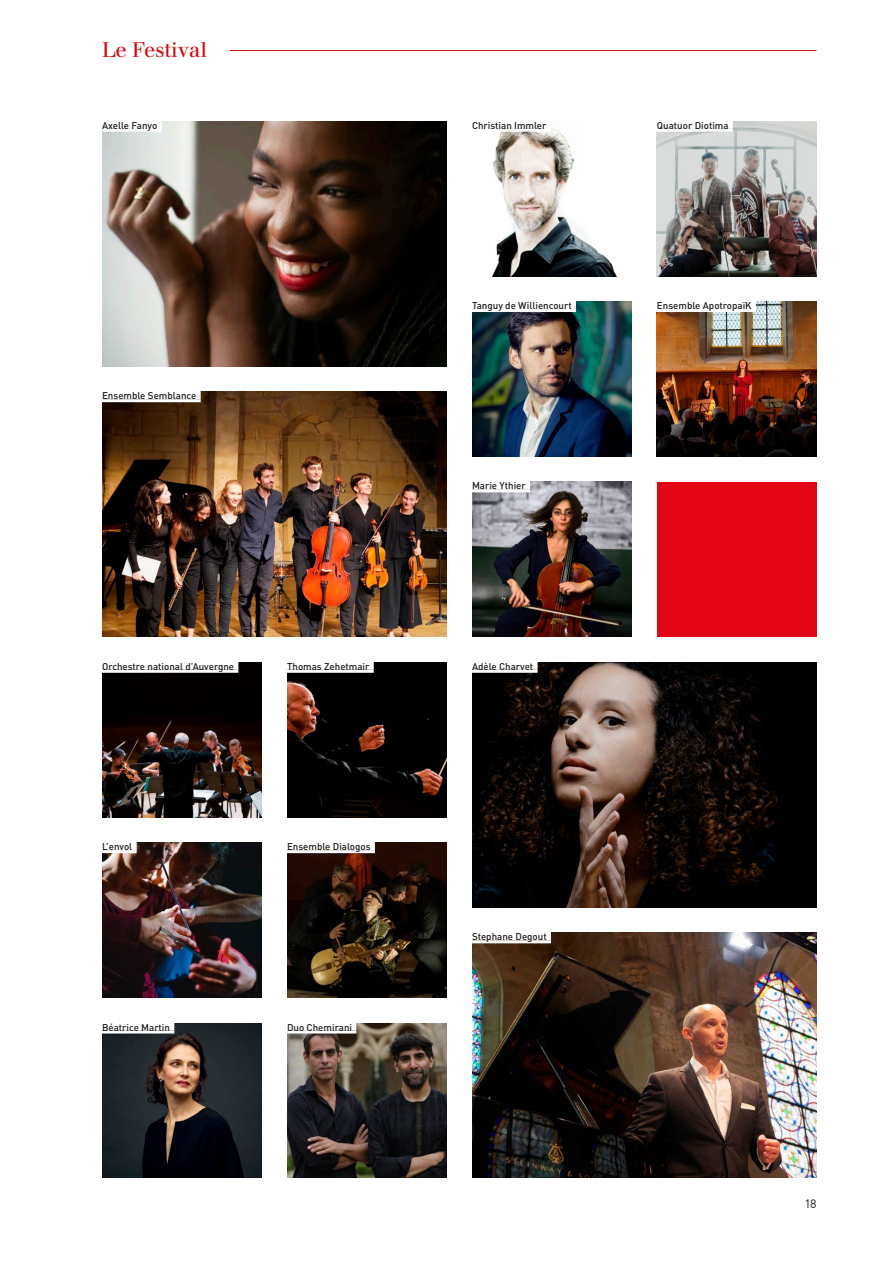
<style>
.page{position:relative;width:893px;height:1263px;background:#fff}
.page>*{position:absolute;margin:0;border:0;box-sizing:border-box;transform-origin:0 0}
._0__Titre_courant{font:21px "Walbaum";color:#d20b11}
.t1{font:12px "DIN Pro";color:#1d1d1b}
.Agenda_Cartouche{font:500 9.75px "DIN Pro";color:#1d1d1b}
</style>
<div class="page">
<hr style="left:230px;top:50px;width:586px;height:1px;background:#d20b11">
<img style="left:102px;top:662px;width:159px;height:155px">
<img style="left:287px;top:662px;width:159px;height:155px">
<img style="left:472px;top:662px;width:344px;height:245px">
<img style="left:102px;top:121px;width:344px;height:245px">
<img style="left:102px;top:843px;width:159px;height:154px">
<img style="left:287px;top:843px;width:159px;height:154px">
<img style="left:472px;top:933px;width:344px;height:245px">
<img style="left:102px;top:392px;width:344px;height:245px">
<img style="left:492px;top:128px;width:125px;height:148px">
<img style="left:657px;top:121px;width:159px;height:155px">
<img style="left:472px;top:302px;width:159px;height:154px">
<img style="left:657px;top:302px;width:159px;height:154px">
<img style="left:102px;top:1023px;width:159px;height:155px">
<img style="left:287px;top:1023px;width:159px;height:155px">
<img style="left:472px;top:482px;width:159px;height:155px">
<div style="left:657px;top:482px;width:159px;height:155px;background:#e30614"></div>
<div style="left:98px;top:120px;width:64px;height:9px;background:#fff"></div>
<hr style="left:98px;top:129px;width:64px;height:3px;background:#fff">
<div style="left:468px;top:120px;width:83px;height:9px;background:#fff"></div>
<hr style="left:468px;top:129px;width:83px;height:3px;background:#fff">
<div style="left:468px;top:300px;width:108px;height:9px;background:#fff"></div>
<hr style="left:468px;top:309px;width:108px;height:3px;background:#fff">
<div style="left:98px;top:390px;width:103px;height:9px;background:#fff"></div>
<hr style="left:98px;top:399px;width:103px;height:3px;background:#fff">
<div style="left:98px;top:661px;width:140px;height:9px;background:#fff"></div>
<hr style="left:98px;top:670px;width:140px;height:3px;background:#fff">
<div style="left:98px;top:841px;width:39px;height:9px;background:#fff"></div>
<hr style="left:98px;top:850px;width:39px;height:3px;background:#fff">
<div style="left:98px;top:1021px;width:76px;height:9px;background:#fff"></div>
<hr style="left:98px;top:1030px;width:76px;height:3px;background:#fff">
<div style="left:283px;top:1021px;width:73px;height:9px;background:#fff"></div>
<hr style="left:283px;top:1030px;width:73px;height:3px;background:#fff">
<div style="left:468px;top:931px;width:83px;height:9px;background:#fff"></div>
<hr style="left:468px;top:940px;width:83px;height:3px;background:#fff">
<div style="left:283px;top:841px;width:92px;height:9px;background:#fff"></div>
<hr style="left:283px;top:850px;width:92px;height:3px;background:#fff">
<div style="left:283px;top:661px;width:91px;height:9px;background:#fff"></div>
<hr style="left:283px;top:670px;width:91px;height:3px;background:#fff">
<div style="left:468px;top:661px;width:70px;height:9px;background:#fff"></div>
<hr style="left:468px;top:670px;width:70px;height:3px;background:#fff">
<div style="left:468px;top:480px;width:62px;height:9px;background:#fff"></div>
<hr style="left:468px;top:489px;width:62px;height:3px;background:#fff">
<div style="left:653px;top:300px;width:103px;height:9px;background:#fff"></div>
<hr style="left:653px;top:309px;width:103px;height:3px;background:#fff">
<div style="left:653px;top:120px;width:80px;height:9px;background:#fff"></div>
<hr style="left:653px;top:129px;width:80px;height:3px;background:#fff">
<p class="_0__Titre_courant" style="left:102px;top:38px;width:107px">Le Festival</p>
<p class="Agenda_Cartouche" style="left:102px;top:118px;width:57px">Axelle Fanyo</p>
<p class="Agenda_Cartouche" style="left:472px;top:118px;width:76px">Christian Immler</p>
<p class="Agenda_Cartouche" style="left:102px;top:389px;width:96px">Ensemble Semblance</p>
<p class="Agenda_Cartouche" style="left:472px;top:299px;width:101px">Tanguy de Williencourt</p>
<p class="Agenda_Cartouche" style="left:472px;top:479px;width:55px">Marie Ythier</p>
<p class="Agenda_Cartouche" style="left:102px;top:660px;width:134px">Orchestre national d’Auvergne</p>
<p class="Agenda_Cartouche" style="left:287px;top:660px;width:84px">Thomas Zehetmair</p>
<p class="Agenda_Cartouche" style="left:472px;top:660px;width:63px">Adèle Charvet</p>
<p class="Agenda_Cartouche" style="left:102px;top:840px;width:32px">L’envol</p>
<p class="Agenda_Cartouche" style="left:287px;top:840px;width:85px">Ensemble Dialogos</p>
<p class="Agenda_Cartouche" style="left:472px;top:930px;width:76px">Stephane Degout</p>
<p class="Agenda_Cartouche" style="left:102px;top:1020px;width:70px">Béatrice Martin</p>
<p class="Agenda_Cartouche" style="left:287px;top:1020px;width:67px">Duo Chemirani</p>
<p class="Agenda_Cartouche" style="left:657px;top:118px;width:73px">Quatuor Diotima</p>
<p class="Agenda_Cartouche" style="left:657px;top:299px;width:96px">Ensemble ApotropaïK</p>
<p class="t1" style="left:805px;top:1195px;width:12px">18</p>
</div>
